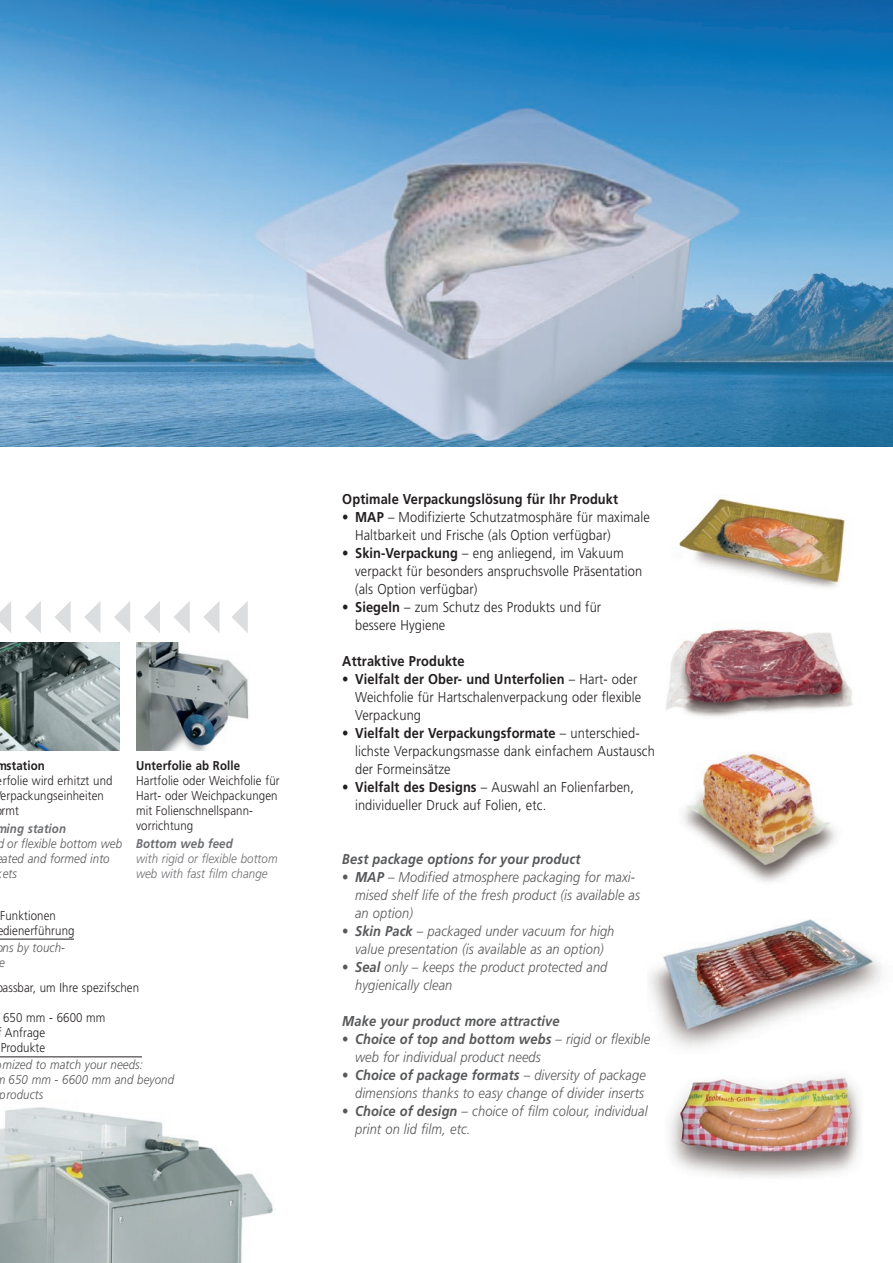
<style>
.page{position:relative;width:893px;height:1263px;background:#fff}
.page>*{position:absolute;margin:0;border:0;box-sizing:border-box;transform-origin:0 0}
.t1{font:300 14.25px/18px "Frutiger LT Std";letter-spacing:.01em;color:#231f20;scale:.9 1}
.t2{font:italic 300 14.25px/18px "Frutiger LT Std";letter-spacing:.01em;color:#57585a;scale:.9 1}
.t3{font:italic 700 14.25px "Frutiger LT Std";letter-spacing:.01em;color:#57585a;scale:.9 1}
.t4{font:700 14.25px "Frutiger LT Std";letter-spacing:.01em;color:#231f20;scale:.9 1}
.t5{font:300 12.75px/15px "Frutiger LT Std";letter-spacing:.01em;color:#231f20;scale:.9 1}
.t6{font:italic 300 12.75px/15px "Frutiger LT Std";letter-spacing:.01em;color:#57585a;scale:.9 1}
.t7{font:italic 300 12.75px/15px "Frutiger LT Std";letter-spacing:.01em;color:#6c6d70;scale:.9 1}
.t8{font:700 12.75px "Frutiger LT Std";letter-spacing:.01em;color:#231f20;scale:.9 1}
.t9{font:italic 700 12.75px "Frutiger LT Std";letter-spacing:.01em;color:#6c6d70;scale:.9 1}
.s1{font-weight:700}
.s2{font-style:normal}
.s3{font-weight:700;font-style:normal}
</style>
<div class="page">
<img style="left:0;top:938px;width:274px;height:325px">
<img style="left:0;top:0;width:893px;height:446px">
<img style="left:648px;top:919px;width:234px;height:128px">
<img style="left:665px;top:629px;width:188px;height:88px">
<img style="left:679px;top:498px;width:166px;height:90px">
<img style="left:670px;top:1076px;width:191px;height:102px">
<img style="left:683px;top:753px;width:153px;height:129px">
<img style="left:0;top:642px;width:120px;height:108px">
<img style="left:136px;top:642px;width:113px;height:108px">
<hr style="left:0;top:939px;width:74px;height:1px;background:#231f20">
<hr style="left:0;top:1056px;width:142px;height:1px;background:#231f20">
<svg style="left:0;top:601px;width:248px;height:32px"></svg>
<p class="t8" style="left:-4px;top:758px;width:56px">mstation</p>
<p class="t5" style="left:1px;top:773px;width:126px">rfolie wird erhitzt und erpackungseinheiten rmt</p>
<p class="t9" style="left:-4px;top:821px;width:79px">ming station</p>
<p class="t6" style="left:-3px;top:836px;width:140px">d or flexible bottom web</p>
<p class="t6" style="left:2px;top:851px;width:121px">ated and formed into</p>
<p class="t6" style="left:-3px;top:866px;width:24px">kets</p>
<p class="t8" style="left:136px;top:758px;width:117px">Unterfolie ab Rolle</p>
<p class="t5" style="left:136px;top:773px;width:161px">Hartfolie oder Weichfolie für<br>Hart- oder Weichpackungen mit Folienschnellspann-- vorrichtung</p>
<p class="t9" style="left:136px;top:836px;width:109px">Bottom web feed</p>
<p class="t7" style="left:136px;top:851px;width:159px">with rigid or flexible bottom web with fast film change</p>
<p class="t5" style="left:-3px;top:908px;width:87px">Funktionen edienerführung</p>
<p class="t6" style="left:0;top:940px;width:74px">ns by touch&shy;e</p>
<p class="t5" style="left:3px;top:981px;width:153px">assbar, um Ihre spezifschen</p>
<p class="t5" style="left:3px;top:1011px;width:115px">650 mm - 6600 mm</p>
<p class="t5" style="left:5px;top:1026px;width:46px">Anfrage</p>
<p class="t5" style="left:1px;top:1041px;width:51px">Produkte</p>
<p class="t6" style="left:2px;top:1057px;width:158px">mized to match your needs:</p>
<p class="t6" style="left:9px;top:1072px;width:186px">650 mm - 6600 mm and beyond</p>
<p class="t6" style="left:0;top:1087px;width:50px">products</p>
<p class="t4" style="left:342px;top:491px;width:308px">Optimale Verpackungslösung für Ihr Produkt</p>
<p class="t1" style="left:355px;top:508px;width:329px;text-indent:-13px">• <span class="s1">MAP</span> – Modifizierte Schutzatmosphäre für maximale<br>Haltbarkeit und Frische (als Option verfügbar)</p>
<p class="t1" style="left:355px;top:544px;width:320px;text-indent:-13px">• <span class="s1">Skin-Verpackung</span> – eng anliegend, im Vakuum verpackt für besonders anspruchsvolle Präsentation (als Option verfügbar)</p>
<p class="t1" style="left:355px;top:598px;width:275px;text-indent:-13px">• <span class="s1">Siegeln</span> – zum Schutz des Produkts und für bessere Hygiene</p>
<p class="t4" style="left:342px;top:653px;width:137px">Attraktive Produkte</p>
<p class="t1" style="left:355px;top:670px;width:319px;text-indent:-13px"><span class="s1">• Vielfalt der Ober- und Unterfolien</span> – Hart- oder<br>Weichfolie für Hartschalenverpackung oder flexible<br>Verpackung</p>
<p class="t1" style="left:355px;top:724px;width:335px;text-indent:-13px"><span class="s1">• Vielfalt der Verpackungsformate</span> – unterschied&shy;lichste Verpackungsmasse dank einfachem Austausch der Formeinsätze</p>
<p class="t1" style="left:355px;top:778px;width:311px;text-indent:-13px">• <span class="s1">Vielfalt des Designs</span> – Auswahl an Folienfarben, individueller Druck auf Folien, etc.</p>
<p class="t3" style="left:342px;top:851px;width:266px">Best package options for your product</p>
<p class="t2" style="left:355px;top:868px;width:318px;text-indent:-13px"><span class="s2">•</span> <span class="s1">MAP</span> – Modified atmosphere packaging for maxi&shy;mised shelf life of the fresh product (is available as an option)</p>
<p class="t2" style="left:342px;top:922px;width:304px;text-align:center"><span class="s2">•</span> <span class="s1">Skin Pack</span> – packaged under vacuum for high value presentation (is available as an option)</p>
<p class="t2" style="left:355px;top:958px;width:282px;text-indent:-13px"><span class="s2">•</span> <span class="s1">Seal</span> only – keeps the product protected and hygienically clean</p>
<p class="t3" style="left:342px;top:1013px;width:243px">Make your product more attractive</p>
<p class="t2" style="left:355px;top:1030px;width:329px;text-indent:-13px"><span class="s3">•</span> <span class="s1">Choice of top and bottom webs</span> – rigid or flexible web for individual product needs</p>
<p class="t2" style="left:342px;top:1066px;width:339px;text-align:right"><span class="s3">•</span> <span class="s1">Choice of package formats</span> – diversity of package dimensions thanks to easy change of divider inserts</p>
<p class="t2" style="left:355px;top:1102px;width:327px;text-indent:-13px"><span class="s3">•</span> <span class="s1">Choice of design</span> – choice of film colour, individual print on lid film, etc.</p>
</div>
